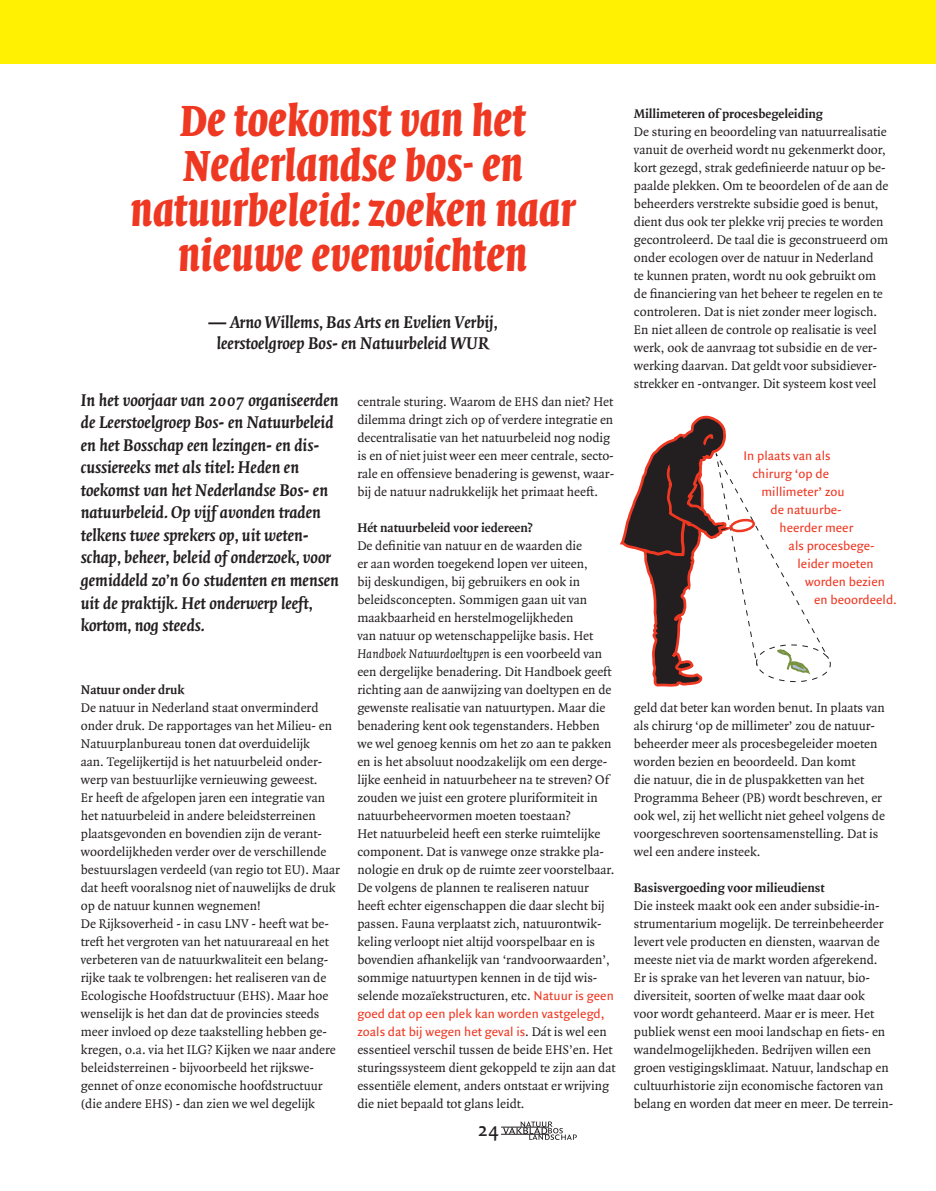
<style>
.page{position:relative;width:936px;height:1191px;background:#fff}
.page>*{position:absolute;margin:0;border:0;box-sizing:border-box;transform-origin:0 0}
.t1{font:italic 700 45px/45px "Quadraat Dis";color:#ef3822;text-align:center}
.t2{font:21px "Quadraat Sans";color:#231f20}
.t3{font:italic 700 18px/22.5px "Quadraat";color:#231f20;text-align:center}
.t4{font:13.5px/18px "Quadraat";color:#231f20}
.t5{font:13.5px/18px "Quadraat Sans";color:#ef3822}
.t6{font:700 13.5px "Quadraat";color:#231f20}
.s1{font-style:italic}
.s2{font-family:"Quadraat Sans";color:#ef3822}
.s3{color:#231f20}
.s4{font-family:"Quadraat";color:#231f20}
</style>
<div class="page">
<svg style="left:503px;top:1121px;width:73px;height:18px"></svg>
<hr style="left:501px;top:1126px;width:48px;height:1px;background:#231f20">
<hr style="left:501px;top:1134px;width:48px;height:1px;background:#231f20">
<div style="left:0;top:0;width:935px;height:64px;background:#fff101"></div>
<svg style="left:620px;top:415px;width:211px;height:272px"></svg>
<h1 class="t1" style="left:131px;top:99px;width:446px">De toekomst van het<br>Nederlandse bos- en natuurbeleid: zoeken naar nieuwe evenwichten</h1>
<h3 class="t3" style="left:208px;top:312px;width:290px;line-height:21px">— Arno Willems, Bas Arts en Evelien Verbij, leerstoelgroep Bos- en Natuurbeleid WUR</h3>
<p class="t3" style="left:81px;top:389px;width:259px;text-align:left">In het voorjaar van 2007 organiseerden de Leerstoelgroep Bos- en Natuurbeleid en het Bosschap een lezingen- en dis&shy;cussiereeks met als titel: Heden en toekomst van het Nederlandse Bos- en natuurbeleid. Op vijf avonden traden telkens twee sprekers op, uit weten&shy;schap, beheer, beleid of onderzoek, voor gemiddeld zo’n 60 studenten en mensen uit de praktijk. Het onderwerp leeft, kortom, nog steeds.</p>
<p class="t4" style="left:357px;top:393px;width:258px">centrale sturing. Waarom de EHS dan niet? Het dilemma dringt zich op of verdere integratie en decentralisatie van het natuurbeleid nog nodig is en of niet juist weer een meer centrale, secto&shy;rale en offensieve benadering is gewenst, waar&shy;bij de natuur nadrukkelijk het primaat heeft.</p>
<p class="t6" style="left:357px;top:520px;width:177px">Hét natuurbeleid voor iedereen?</p>
<p class="t4" style="left:357px;top:537px;width:259px">De definitie van natuur en de waarden die<br>er aan worden toegekend lopen ver uiteen,<br>bij deskundigen, bij gebruikers en ook in beleidsconcepten. Sommigen gaan uit van maakbaarheid en herstelmogelijkheden<br>van natuur op wetenschappelijke basis. Het <span class="s1">Handboek Natuurdoeltypen</span> is een voorbeeld van een dergelijke benadering. Dit Handboek geeft richting aan de aanwijzing van doeltypen en de gewenste realisatie van natuurtypen. Maar die benadering kent ook tegenstanders. Hebben we wel genoeg kennis om het zo aan te pakken en is het absoluut noodzakelijk om een derge&shy;lijke eenheid in natuurbeheer na te streven? Of zouden we juist een grotere pluriformiteit in natuurbeheervormen moeten toestaan?<br>Het natuurbeleid heeft een sterke ruimtelijke component. Dat is vanwege onze strakke pla&shy;nologie en druk op de ruimte zeer voorstelbaar.<br>De volgens de plannen te realiseren natuur heeft echter eigenschappen die daar slecht bij passen. Fauna verplaatst zich, natuurontwik&shy;keling verloopt niet altijd voorspelbaar en is bovendien afhankelijk van ‘randvoorwaarden’, sommige natuurtypen kennen in de tijd wis&shy;selende mozaïekstructuren, etc. <span class="s2">Natuur is geen</span></p>
<p class="t5" style="left:357px;top:1005px;width:251px">goed dat op een plek kan worden vastgelegd, zoals dat bij wegen het geval is<span class="s3">.</span> <span class="s4">Dát is wel een</span></p>
<p class="t4" style="left:357px;top:1041px;width:259px">essentieel verschil tussen de beide EHS’en. Het sturingssysteem dient gekoppeld te zijn aan dat essentiële element, anders ontstaat er wrijving die niet bepaald tot glans leidt.</p>
<p class="t6" style="left:81px;top:682px;width:105px">Natuur onder druk</p>
<p class="t4" style="left:81px;top:699px;width:261px">De natuur in Nederland staat onverminderd onder druk. De rapportages van het Milieu- en Natuurplanbureau tonen dat overduidelijk<br>aan. Tegelijkertijd is het natuurbeleid onder&shy;werp van bestuurlijke vernieuwing geweest.<br>Er heeft de afgelopen jaren een integratie van het natuurbeleid in andere beleidsterreinen plaatsgevonden en bovendien zijn de verant&shy;woordelijkheden verder over de verschillende bestuurslagen verdeeld (van regio tot EU). Maar dat heeft vooralsnog niet of nauwelijks de druk op de natuur kunnen wegnemen!<br>De Rijksoverheid - in casu LNV - heeft wat be&shy;treft het vergroten van het natuurareaal en het verbeteren van de natuurkwaliteit een belang&shy;rijke taak te volbrengen: het realiseren van de Ecologische Hoofdstructuur (EHS). Maar hoe wenselijk is het dan dat de provincies steeds meer invloed op deze taakstelling hebben ge&shy;kregen, o.a. via het ILG? Kijken we naar andere beleidsterreinen - bijvoorbeeld het rijkswe&shy;gennet of onze economische hoofdstructuur (die andere EHS) - dan zien we wel degelijk</p>
<h2 class="t2" style="left:478px;top:1117px;width:22px">24</h2>
<p class="t6" style="left:634px;top:106px;width:191px">Millimeteren of procesbegeleiding</p>
<p class="t4" style="left:634px;top:123px;width:256px">De sturing en beoordeling van natuurrealisatie vanuit de overheid wordt nu gekenmerkt door, kort gezegd, strak gedefinieerde natuur op be&shy;paalde plekken. Om te beoordelen of de aan de beheerders verstrekte subsidie goed is benut, dient dus ook ter plekke vrij precies te worden gecontroleerd. De taal die is geconstrueerd om onder ecologen over de natuur in Nederland<br>te kunnen praten, wordt nu ook gebruikt om de financiering van het beheer te regelen en te controleren. Dat is niet zonder meer logisch.<br>En niet alleen de controle op realisatie is veel werk, ook de aanvraag tot subsidie en de ver&shy;werking daarvan. Dat geldt voor subsidiever&shy;strekker en -ontvanger. Dit systeem kost veel</p>
<p class="t5" style="left:743px;top:447px;width:89px">In plaats van als</p>
<p class="t5" style="left:752px;top:465px;width:78px">chirurg ‘op de</p>
<p class="t5" style="left:761px;top:483px;width:85px">millimeter’ zou</p>
<p class="t5" style="left:770px;top:501px;width:73px">de natuurbe-</p>
<p class="t5" style="left:779px;top:519px;width:75px">heerder meer</p>
<p class="t5" style="left:788px;top:537px;width:88px">als procesbege-</p>
<p class="t5" style="left:797px;top:555px;width:78px">leider moeten</p>
<p class="t5" style="left:805px;top:573px;width:81px">worden bezien</p>
<p class="t5" style="left:814px;top:591px;width:84px">en beoordeeld.</p>
<p class="t4" style="left:634px;top:699px;width:252px">geld dat beter kan worden benut. In plaats van als chirurg ‘op de millimeter’ zou de natuur&shy;beheerder meer als procesbegeleider moeten worden bezien en beoordeeld. Dan komt<br>die natuur, die in de pluspakketten van het Programma Beheer (PB) wordt beschreven, er ook wel, zij het wellicht niet geheel volgens de voorgeschreven soortensamenstelling. Dat is wel een andere insteek.</p>
<p class="t6" style="left:634px;top:880px;width:192px">Basisvergoeding voor milieudienst</p>
<p class="t4" style="left:634px;top:897px;width:261px">Die insteek maakt ook een ander subsidie-in&shy;strumentarium mogelijk. De terreinbeheerder levert vele producten en diensten, waarvan de meeste niet via de markt worden afgerekend.<br>Er is sprake van het leveren van natuur, bio&shy;diversiteit, soorten of welke maat daar ook<br>voor wordt gehanteerd. Maar er is meer. Het publiek wenst een mooi landschap en fiets- en wandelmogelijkheden. Bedrijven willen een groen vestigingsklimaat. Natuur, landschap en cultuurhistorie zijn economische factoren van belang en worden dat meer en meer. De terrein-</p>
</div>
